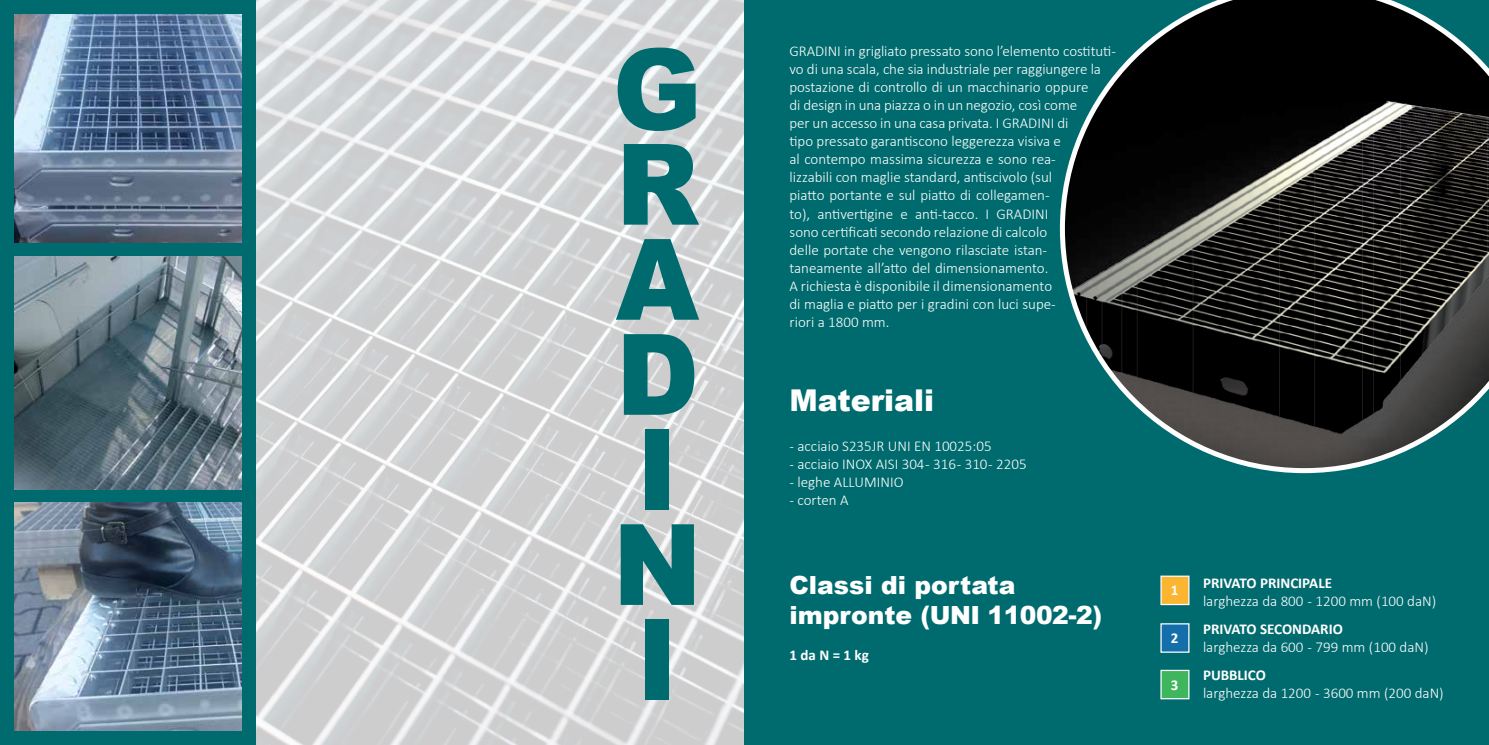
<style>
.page{position:relative;width:1489px;height:745px;background:#fff}
.page>*{position:absolute;margin:0;border:0;box-sizing:border-box;transform-origin:0 0}
.t1{font:900 112.5px/95px "Arial";color:#006b6e;scale:.95 1}
.t2{font:900 30px "Arial";color:#fff}
.t3{font:900 25px/30px "Arial";color:#fff}
.t4{font:300 15px/18px "Calibri";color:#fff}
.t5{font:700 15px "Calibri";color:#fff}
</style>
<div class="page">
<img style="left:255px;top:0;width:489px;height:744px">
<div style="left:744px;top:0;width:744px;height:744px;background:#006b6e"></div>
<div style="left:0;top:0;width:255px;height:744px;background:#006b6e"></div>
<img style="left:14px;top:14px;width:227px;height:228px">
<img style="left:14px;top:256px;width:227px;height:233px">
<img style="left:14px;top:502px;width:227px;height:228px">
<svg style="left:1059px;top:0;width:429px;height:473px;background:#20302f"></svg>
<div style="left:1160px;top:575px;width:29px;height:29px;background:#fcb531;border:1px solid #fff"></div>
<div style="left:1160px;top:622px;width:29px;height:30px;background:#136eaa"></div>
<div style="left:1160px;top:669px;width:29px;height:30px;background:#3fb65d;border:1px solid #fff"></div>
<h1 class="t1" style="left:612px;top:38px;width:95px">G<br>R<br>A<br>D<br>I<br>N<br>I</h1>
<p class="t4" style="left:789px;top:42px;width:328px">GRADINI in grigliato pressato sono l’elemento costituti&shy;vo di una scala, che sia industriale per raggiungere la postazione di controllo di un macchinario oppure<br>di design in una piazza o in un negozio, così come<br>per un accesso in una casa privata. I GRADINI di<br>tipo pressato garantiscono leggerezza visiva e<br>al contempo massima sicurezza e sono rea-<br>lizzabili con maglie standard, antiscivolo (sul<br>piatto portante e sul piatto di collegamen-<br>to), antivertigine e anti-tacco. I GRADINI<br>sono certificati secondo relazione di calcolo<br>delle portate che vengono rilasciate istan&shy;taneamente all’atto del dimensionamento.<br>A richiesta è disponibile il dimensionamento<br>di maglia e piatto per i gradini con luci supe-<br>riori a 1800 mm.</p>
<h2 class="t2" style="left:789px;top:378px;width:146px">Materiali</h2>
<p class="t4" style="left:789px;top:437px;width:204px">- acciaio S235JR UNI EN 10025:05</p>
<p class="t4" style="left:789px;top:455px;width:239px">- acciaio INOX AISI 304 - 316 - 310 - 2205</p>
<p class="t4" style="left:789px;top:473px;width:115px">- leghe ALLUMINIO</p>
<p class="t4" style="left:789px;top:491px;width:61px">- corten A</p>
<h3 class="t3" style="left:789px;top:569px;width:314px">Classi di portata impronte (UNI 11002-2)</h3>
<p class="t5" style="left:789px;top:644px;width:81px">1 da N = 1 kg</p>
<p class="t5" style="left:1170px;top:579px;width:9px">1</p>
<p class="t5" style="left:1170px;top:627px;width:9px">2</p>
<p class="t5" style="left:1170px;top:673px;width:9px">3</p>
<p class="t5" style="left:1202px;top:571px;width:130px">PRIVATO PRINCIPALE</p>
<p class="t4" style="left:1202px;top:591px;width:235px">larghezza da 800 - 1200 mm (100 daN)</p>
<p class="t5" style="left:1202px;top:617px;width:141px">PRIVATO SECONDARIO</p>
<p class="t4" style="left:1202px;top:637px;width:227px">larghezza da 600 - 799 mm (100 daN)</p>
<p class="t5" style="left:1202px;top:663px;width:64px">PUBBLICO</p>
<p class="t4" style="left:1202px;top:683px;width:242px">larghezza da 1200 - 3600 mm (200 daN)</p>
</div>
